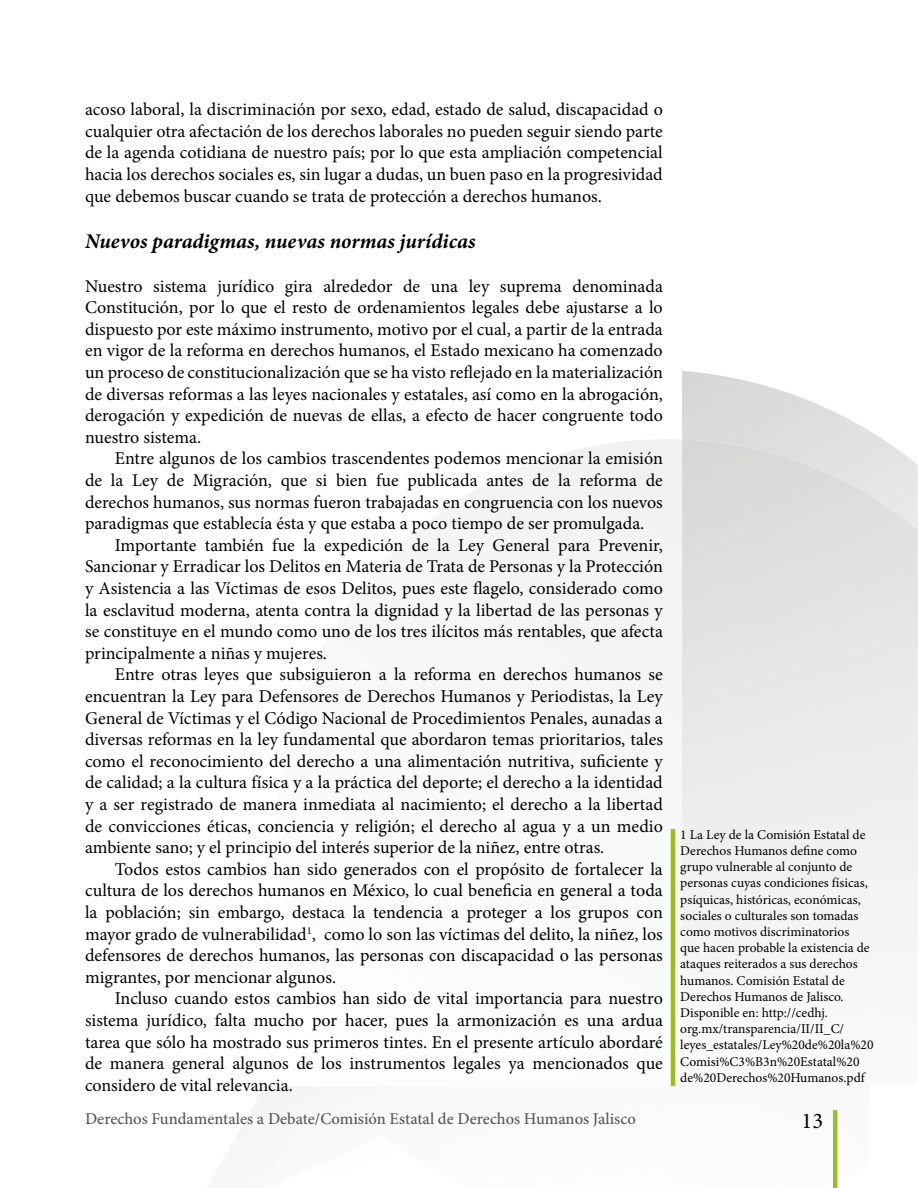
<style>
.page{position:relative;width:918px;height:1188px;background:#fff}
.page>*{position:absolute;margin:0;border:0;box-sizing:border-box;transform-origin:0 0}
.t1{font:22.5px "Minion Pro";color:#000}
.t2{font:italic 700 21px "Minion Pro";color:#000}
.t3{font:18px/21.6px "Minion Pro";color:#000;text-align:justify}
.t4{font:500 16.5px "Minion Pro";color:#575756}
.t5{font:13.5px/16.2px "Minion Pro";color:#000}
</style>
<div class="page">
<img style="left:868px;top:430px;width:50px;height:62px">
<img style="left:817px;top:404px;width:51px;height:88px">
<img style="left:682px;top:371px;width:135px;height:68px">
<div style="left:415px;top:545px;width:39px;height:51px;background:#f5f5f5"></div>
<div style="left:682px;top:439px;width:185px;height:55px;background:#dbdbdb"></div>
<hr style="left:833px;top:1110px;width:4px;height:78px;background:#95c11f">
<hr style="left:671px;top:829px;width:4px;height:257px;background:#95c11f">
<p class="t3" style="left:85px;top:99px;width:579px">acoso laboral, la discriminación por sexo, edad, estado de salud, discapacidad o cualquier otra afectación de los derechos laborales no pueden seguir siendo parte de la agenda cotidiana de nuestro país; por lo que esta ampliación competencial hacia los derechos sociales es, sin lugar a dudas, un buen paso en la progresividad que debemos buscar cuando se trata de protección a derechos humanos.</p>
<p class="t2" style="left:85px;top:227px;width:392px">Nuevos paradigmas, nuevas normas jurídicas</p>
<p class="t3" style="left:85px;top:275px;width:579px">Nuestro sistema jurídico gira alrededor de una ley suprema denominada Constitución, por lo que el resto de ordenamientos legales debe ajustarse a lo dispuesto por este máximo instrumento, motivo por el cual, a partir de la entrada en vigor de la reforma en derechos humanos, el Estado mexicano ha comenzado un proceso de constitucionalización que se ha visto reflejado en la materialización de diversas reformas a las leyes nacionales y estatales, así como en la abrogación, derogación y expedición de nuevas de ellas, a efecto de hacer congruente todo nuestro sistema.</p>
<p class="t3" style="left:85px;top:448px;width:579px;text-indent:30px">Entre algunos de los cambios trascendentes podemos mencionar la emisión de la Ley de Migración, que si bien fue publicada antes de la reforma de derechos humanos, sus normas fueron trabajadas en congruencia con los nuevos paradigmas que establecía ésta y que estaba a poco tiempo de ser promulgada.</p>
<p class="t3" style="left:85px;top:534px;width:579px;text-indent:30px">Importante también fue la expedición de la Ley General para Prevenir, Sancionar y Erradicar los Delitos en Materia de Trata de Personas y la Protección y Asistencia a las Víctimas de esos Delitos, pues este flagelo, considerado como la esclavitud moderna, atenta contra la dignidad y la libertad de las personas y se constituye en el mundo como uno de los tres ilícitos más rentables, que afecta principalmente a niñas y mujeres.</p>
<p class="t3" style="left:85px;top:664px;width:579px;text-indent:30px">Entre otras leyes que subsiguieron a la reforma en derechos humanos se encuentran la Ley para Defensores de Derechos Humanos y Periodistas, la Ley General de Víctimas y el Código Nacional de Procedimientos Penales, aunadas a diversas reformas en la ley fundamental que abordaron temas prioritarios, tales como el reconocimiento del derecho a una alimentación nutritiva, suficiente y de calidad; a la cultura física y a la práctica del deporte; el derecho a la identidad y a ser registrado de manera inmediata al nacimiento; el derecho a la libertad de convicciones éticas, conciencia y religión; el derecho al agua y a un medio ambiente sano; y el principio del interés superior de la niñez, entre otras.</p>
<p class="t3" style="left:85px;top:858px;width:579px;text-indent:30px">Todos estos cambios han sido generados con el propósito de fortalecer la cultura de los derechos humanos en México, lo cual beneficia en general a toda la población; sin embargo, destaca la tendencia a proteger a los grupos con mayor grado de vulnerabilidad<sup>1</sup>, como lo son las víctimas del delito, la niñez, los defensores de derechos humanos, las personas con discapacidad o las personas migrantes, por mencionar algunos.</p>
<p class="t3" style="left:85px;top:988px;width:579px;text-indent:30px">Incluso cuando estos cambios han sido de vital importancia para nuestro sistema jurídico, falta mucho por hacer, pues la armonización es una ardua tarea que sólo ha mostrado sus primeros tintes. En el presente artículo abordaré de manera general algunos de los instrumentos legales ya mencionados que considero de vital relevancia.</p>
<p class="t5" style="left:680px;top:826px;width:195px">1 La Ley de la Comisión Estatal de Derechos Humanos define como grupo vulnerable al conjunto de personas cuyas condiciones físicas, psíquicas, históricas, económicas, sociales o culturales son tomadas como motivos discriminatorios<br>que hacen probable la existencia de ataques reiterados a sus derechos humanos. Comisión Estatal de Derechos Humanos de Jalisco.<br>Disponible en: http://cedhj. org.mx/transparencia/II/II_C/ leyes_estatales/Ley%20de%20la%20<br>Comisi%C3%B3n%20Estatal%20 de%20Derechos%20Humanos.pdf</p>
<p class="t4" style="left:85px;top:1107px;width:552px">Derechos Fundamentales a Debate/Comisión Estatal de Derechos Humanos Jalisco</p>
<p class="t1" style="left:802px;top:1106px;width:23px">13</p>
</div>
